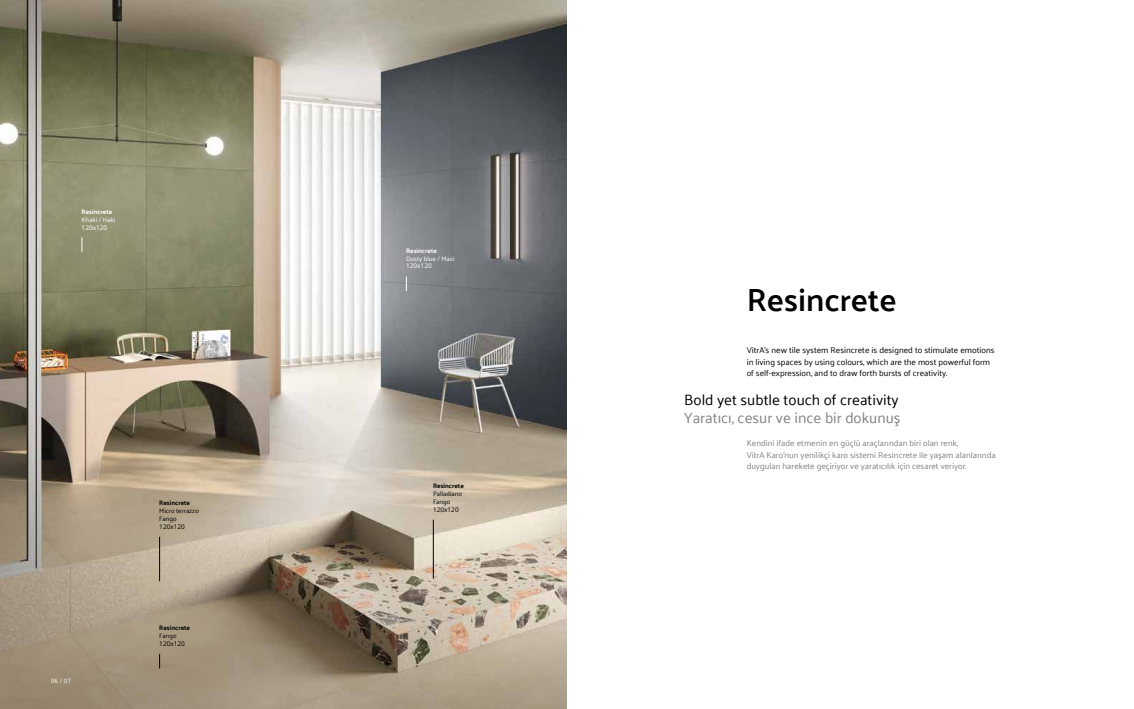
<style>
.page{position:relative;width:1134px;height:709px;background:#fff}
.page>*{position:absolute;margin:0;border:0;box-sizing:border-box;transform-origin:0 0}
.t1{font:600 32px "Palanquin";color:#000101}
.t2{font:15px "Palanquin";color:#000101}
.t3{font:15px "Palanquin";color:#808285}
.t4{font:8.5px/11.4px "Palanquin";color:#808285}
.t5{font:8.5px/11.4px "Palanquin";color:#000101}
.t6{font:6.5px/7.8px "Palanquin";color:#000101}
.t7{font:700 6.5px "Palanquin";color:#000101}
.t8{font:6.5px "Palanquin";color:#fff}
.t9{font:6.5px "Open Sans";color:#000101}
.t10{font:700 6.5px "Palanquin";color:#fff}
.t11{font:6.5px "Open Sans";color:#fff}
.t12{font:6px "Open Sans";color:#fff}
</style>
<div class="page">
<img style="left:0;top:0;width:567px;height:709px">
<svg style="left:82px;top:237px;width:1px;height:15px"></svg>
<svg style="left:406px;top:276px;width:1px;height:15px"></svg>
<svg style="left:159px;top:654px;width:1px;height:14px"></svg>
<hr style="left:159px;top:537px;width:1px;height:44px;background:#000">
<hr style="left:433px;top:519px;width:1px;height:59px;background:#000">
<p class="t10" style="left:82px;top:208px;width:32px">Resincrete</p>
<p class="t8" style="left:82px;top:216px;width:35px">Khaki / Haki</p>
<p class="t11" style="left:82px;top:223px;width:27px">120x120</p>
<p class="t12" style="left:51px;top:676px;width:21px">06 / 07</p>
<p class="t7" style="left:159px;top:499px;width:32px">Resincrete</p>
<p class="t6" style="left:159px;top:507px;width:41px">Micro terrazzo<br>Fango</p>
<p class="t9" style="left:159px;top:522px;width:27px">120x120</p>
<p class="t7" style="left:159px;top:624px;width:32px">Resincrete</p>
<p class="t6" style="left:159px;top:632px;width:19px">Fango</p>
<p class="t9" style="left:159px;top:639px;width:27px">120x120</p>
<p class="t10" style="left:406px;top:247px;width:32px">Resincrete</p>
<p class="t8" style="left:406px;top:254px;width:50px">Dusty blue / Mavi</p>
<p class="t11" style="left:406px;top:261px;width:27px">120x120</p>
<p class="t7" style="left:433px;top:482px;width:32px">Resincrete</p>
<p class="t6" style="left:433px;top:490px;width:31px">Palladiano<br>Fango</p>
<p class="t9" style="left:433px;top:505px;width:27px">120x120</p>
<h1 class="t1" style="left:747px;top:281px;width:152px">Resincrete</h1>
<p class="t5" style="left:747px;top:345px;width:250px">VitrA’s new tile system Resincrete is designed to stimulate emotions in living spaces by using colours, which are the most powerful form of self-expression, and to draw forth bursts of creativity.</p>
<h2 class="t2" style="left:684px;top:391px;width:216px">Bold yet subtle touch of creativity</h2>
<h2 class="t3" style="left:684px;top:409px;width:218px">Yaratıcı, cesur ve ince bir dokunuş</h2>
<p class="t4" style="left:747px;top:437px;width:251px">Kendini ifade etmenin en güçlü araçlarından biri olan renk,<br>VitrA Karo’nun yenilikçi karo sistemi Resincrete ile yaşam alanlarında duyguları harekete geçiriyor ve yaratıcılık için cesaret veriyor.</p>
</div>
